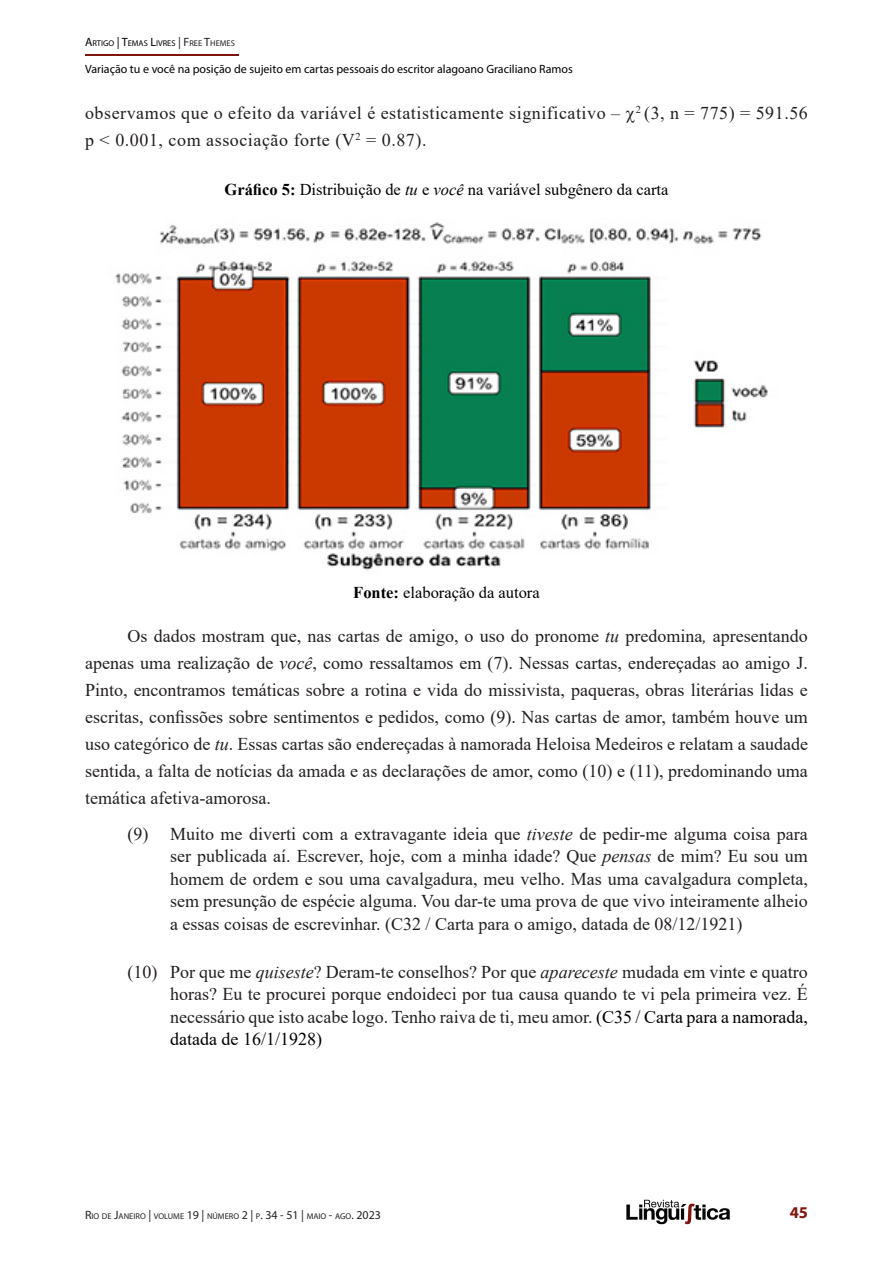
<style>
.page{position:relative;width:893px;height:1263px;background:#fff}
.page>*{position:absolute;margin:0;border:0;box-sizing:border-box;transform-origin:0 0}
.texto_conteúdo{font:18px/27px "Times New Roman";letter-spacing:.03em;color:#231f20}
.texto_exemplo{font:18px/22.5px "Times New Roman";color:#231f20;text-align:justify}
.mapa-figura-tabela{font:16.5px "Times New Roman";color:#000}
.t1{font:700 16.5px "Myriad Pro";color:#7f160d}
.t2{font:12px "Myriad Pro";color:#000}
.t3{font:8.4px "Myriad Pro";color:#231f20}
.t4{font:8.4px "Myriad Pro";color:#000}
.s1{font-size:12px}
.s2{font-size:12px;color:#231f20}
.s3{color:#231f20}
.s4{font-weight:700}
.s5{font-style:italic}
.s6{color:#000}
</style>
<div class="page">
<hr style="left:85px;top:54px;width:153px;height:2px;background:#7f160d">
<img style="left:626px;top:1199px;width:105px;height:26px">
<img style="left:115px;top:222px;width:653px;height:348px">
<p class="t4" style="left:85px;top:38px;width:151px"><span class="s1">A</span>RTIGO <span class="s1">|</span> <span class="s1">T</span>EMAS <span class="s1">L</span>IVRES <span class="s2">| F</span><span class="s3">REE</span> <span class="s2">T</span><span class="s3">HEMES</span></p>
<p class="t2" style="left:85px;top:62px;width:489px">Variação tu e você na posição de sujeito em cartas pessoais do escritor alagoano Graciliano Ramos</p>
<p class="texto_conteúdo" style="left:85px;top:99px;width:724px">observamos que o efeito da variável é estatisticamente significativo – <sup>2</sup> (3, n = 775) = 591.56 p &lt; 0.001, com associação forte (V<sup>2</sup> = 0.87).</p>
<p class="mapa-figura-tabela" style="left:224px;top:178px;width:445px"><span class="s4">Gráfico 5:</span> Distribuição de <span class="s5">tu</span> e <span class="s5">você</span> na variável subgênero da carta</p>
<p class="mapa-figura-tabela" style="left:353px;top:581px;width:188px"><span class="s4">Fonte:</span> elaboração da autora</p>
<p class="texto_conteúdo" style="left:85px;top:622px;width:724px;text-align:justify;text-indent:43px">Os dados mostram que, nas cartas de amigo, o uso do pronome <span class="s5">tu</span> predomina<span class="s5">,</span> apresentando apenas uma realização de <span class="s5">você</span>, como ressaltamos em (7). Nessas cartas, endereçadas ao amigo J.<br>Pinto, encontramos temáticas sobre a rotina e vida do missivista, paqueras, obras literárias lidas e escritas, confissões sobre sentimentos e pedidos, como (9). Nas cartas de amor, também houve um uso categórico de <span class="s5">tu</span>. Essas cartas são endereçadas à namorada Heloisa Medeiros e relatam a saudade sentida, a falta de notícias da amada e as declarações de amor, como (10) e (11), predominando uma temática afetiva-amorosa.</p>
<p class="texto_exemplo" style="left:170px;top:822px;width:639px;text-indent:-43px">(9) Muito me diverti com a extravagante ideia que <span class="s5">tiveste</span> de pedir-me alguma coisa para ser publicada aí. Escrever, hoje, com a minha idade? Que <span class="s5">pensas</span> de mim? Eu sou um homem de ordem e sou uma cavalgadura, meu velho. Mas uma cavalgadura completa, sem presunção de espécie alguma. Vou dar-te uma prova de que vivo inteiramente alheio a essas coisas de escrevinhar. (C32 / Carta para o amigo, datada de 08/12/1921)</p>
<p class="texto_exemplo" style="left:170px;top:960px;width:639px;text-indent:-43px">(10) Por que me <span class="s5">quiseste</span>? Deram-te conselhos? Por que <span class="s5">apareceste</span> mudada em vinte e quatro horas? Eu te procurei porque endoideci por tua causa quando te vi pela primeira vez. É necessário que isto acabe logo. Tenho raiva de ti, meu amor. <span class="s6">(C35 / Carta para a namorada, datada de 16/1/1928)</span></p>
<p class="t3" style="left:85px;top:1210px;width:297px"><span class="s1">R</span>IO DE <span class="s1">J</span>ANEIRO <span class="s1">|</span> VOLUME <span class="s1">19 |</span> NÚMERO <span class="s1">2 |</span> P<span class="s1">. 34 - 51 |</span> MAIO <span class="s1">-</span> AGO<span class="s1">. 2023</span></p>
<p class="t1" style="left:790px;top:1201px;width:20px">45</p>
</div>
